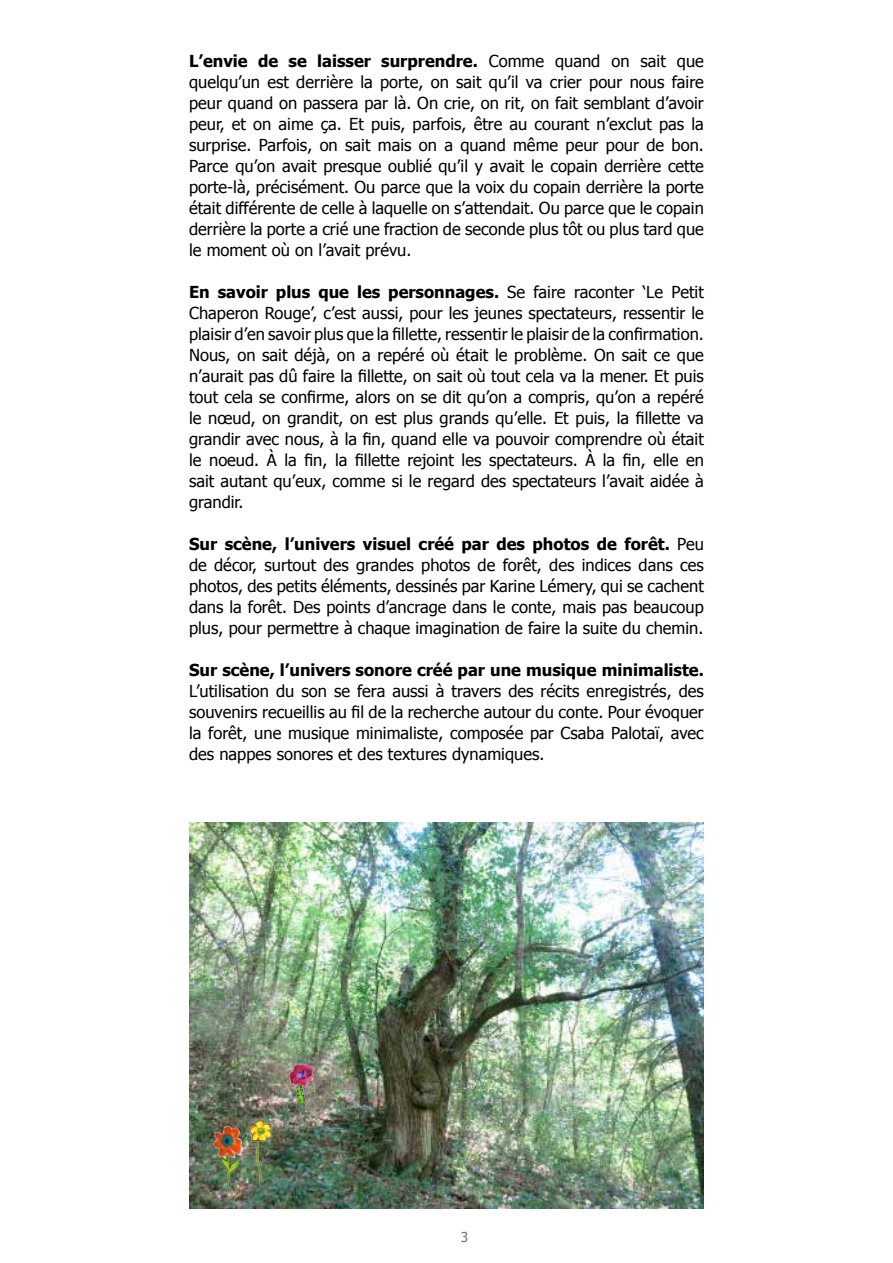
<style>
.page{position:relative;width:893px;height:1263px;background:#fff}
.page>*{position:absolute;margin:0;border:0;box-sizing:border-box;transform-origin:0 0}
.t1{font:16.5px/21px "Tahoma";color:#000;text-align:justify}
.t2{font:700 16.5px "Tahoma";color:#000}
.t3{font:13.65px "Tahoma";color:#6d6e71}
.s1{font-weight:700}
</style>
<div class="page">
<img style="left:189px;top:823px;width:515px;height:386px">
<img style="left:211px;top:1116px;width:64px;height:71px">
<img style="left:285px;top:1060px;width:34px;height:49px">
<p class="t1" style="left:189px;top:49px;width:516px"><span class="s1">L’envie de se laisser surprendre.</span> Comme quand on sait que quelqu’un est derrière la porte, on sait qu’il va crier pour nous faire peur quand on passera par là. On crie, on rit, on fait semblant d’avoir peur, et on aime ça. Et puis, parfois, être au courant n’exclut pas la surprise. Parfois, on sait mais on a quand même peur pour de bon.<br>Parce qu’on avait presque oublié qu’il y avait le copain derrière cette porte-là, précisément. Ou parce que la voix du copain derrière la porte était différente de celle à laquelle on s’attendait. Ou parce que le copain derrière la porte a crié une fraction de seconde plus tôt ou plus tard que le moment où on l’avait prévu.</p>
<p class="t1" style="left:189px;top:280px;width:516px"><span class="s1">En savoir plus que les personnages.</span> Se faire raconter ‘Le Petit Chaperon Rouge’, c’est aussi, pour les jeunes spectateurs, ressentir le plaisir d’en savoir plus que la fillette, ressentir le plaisir de la confirmation.<br>Nous, on sait déjà, on a repéré où était le problème. On sait ce que n’aurait pas dû faire la fillette, on sait où tout cela va la mener. Et puis tout cela se confirme, alors on se dit qu’on a compris, qu’on a repéré le nœud, on grandit, on est plus grands qu’elle. Et puis, la fillette va grandir avec nous, à la fin, quand elle va pouvoir comprendre où était le noeud. À la fin, la fillette rejoint les spectateurs. À la fin, elle en sait autant qu’eux, comme si le regard des spectateurs l’avait aidée à grandir.</p>
<p class="t1" style="left:189px;top:532px;width:516px"><span class="s1">Sur scène, l’univers visuel créé par des photos de forêt.</span> Peu de décor, surtout des grandes photos de forêt, des indices dans ces photos, des petits éléments, dessinés par Karine Lémery, qui se cachent dans la forêt. Des points d’ancrage dans le conte, mais pas beaucoup plus, pour permettre à chaque imagination de faire la suite du chemin.</p>
<p class="t2" style="left:189px;top:658px;width:516px">Sur scène, l’univers sonore créé par une musique minimaliste.</p>
<p class="t1" style="left:189px;top:679px;width:516px">L’utilisation du son se fera aussi à travers des récits enregistrés, des souvenirs recueillis au fil de la recherche autour du conte. Pour évoquer la forêt, une musique minimaliste, composée par Csaba Palotaï, avec des nappes sonores et des textures dynamiques.</p>
<p class="t3" style="left:461px;top:1228px;width:9px">3</p>
</div>
